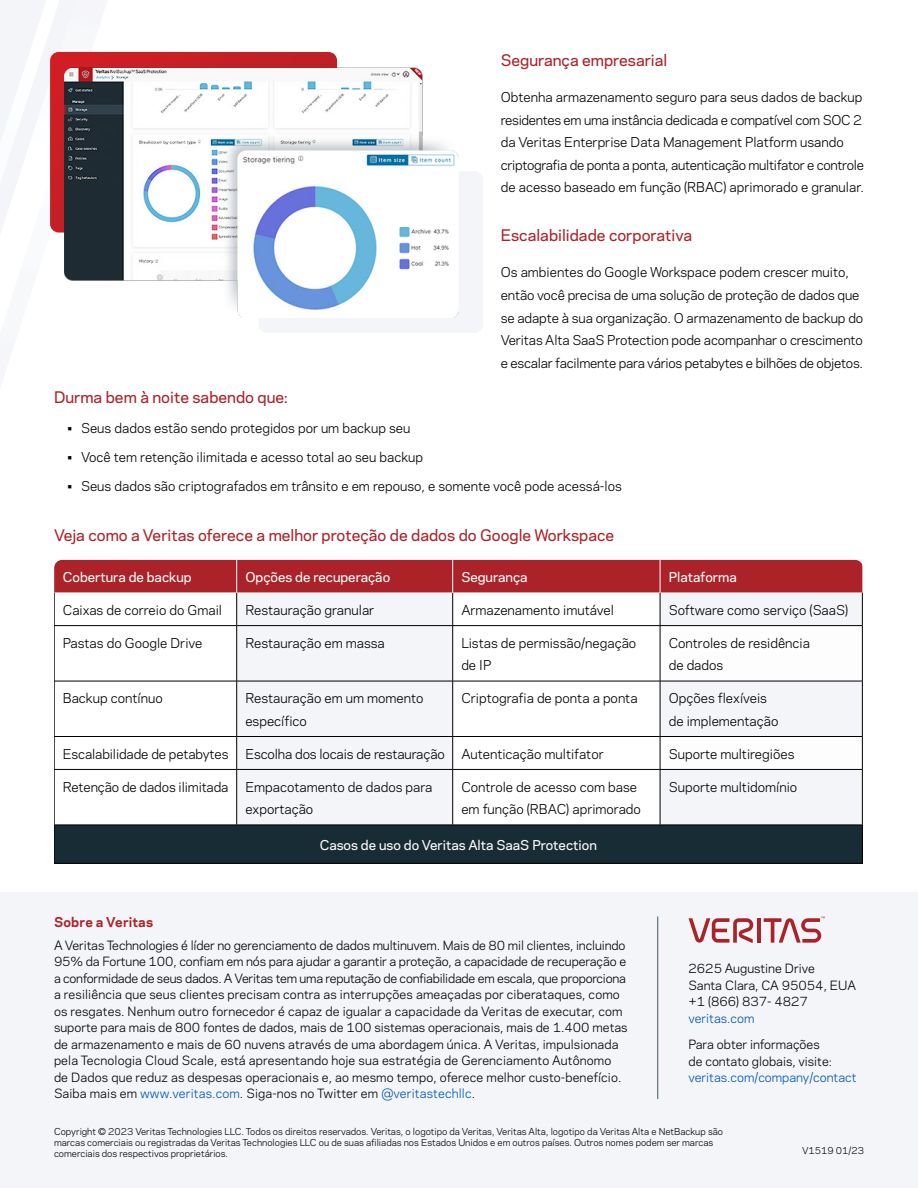
<style>
.page{position:relative;width:918px;height:1188px;background:#fff}
.page>*{position:absolute;margin:0;border:0;box-sizing:border-box;transform-origin:0 0}
.t1{font:500 15px "Polaris";color:#ab2328}
.t2{font:12.75px/22.5px "Polaris";color:#000}
.t3{font:500 12.75px "Polaris";color:#fff}
.t4{font:700 12.75px "Polaris";letter-spacing:.015em;color:#ab2328}
.t5{font:12px/16.5px "Polaris";color:#000}
.t6{font:12px "Polaris";color:#0057b8}
.t7{font:9px/10.8px "Polaris";color:#000}
.s1{color:#0057b8}
</style>
<div class="page">
<svg style="left:0;top:0;width:91px;height:277px"></svg>
<div style="left:259px;top:171px;width:224px;height:162px;background:#f4f5f8;border-radius:9px"></div>
<svg style="left:50px;top:52px;width:287px;height:181px;background:#c42127"></svg>
<img style="left:65px;top:68px;width:394px;height:249px">
<div style="left:54px;top:560px;width:808px;height:33px;background:#ab2328"></div>
<svg style="left:55px;top:593px;width:605px;height:232px"></svg>
<div style="left:237px;top:593px;width:215px;height:232px;background:#f4f5f8"></div>
<div style="left:661px;top:593px;width:201px;height:232px;background:#f4f5f8"></div>
<svg style="left:661px;top:626px;width:201px;height:143px"></svg>
<div style="left:54px;top:825px;width:808px;height:38px;background:#182c35"></div>
<hr style="left:236px;top:593px;width:1px;height:32px;background:#000">
<hr style="left:236px;top:626px;width:1px;height:55px;background:#000">
<hr style="left:236px;top:681px;width:1px;height:55px;background:#000">
<hr style="left:236px;top:737px;width:1px;height:32px;background:#000">
<hr style="left:236px;top:770px;width:1px;height:55px;background:#000">
<hr style="left:862px;top:825px;width:1px;height:38px;background:#000">
<hr style="left:54px;top:593px;width:1px;height:32px;background:#000">
<hr style="left:452px;top:593px;width:1px;height:32px;background:#000">
<hr style="left:660px;top:593px;width:1px;height:32px;background:#000">
<hr style="left:862px;top:593px;width:1px;height:32px;background:#000">
<hr style="left:54px;top:626px;width:1px;height:55px;background:#000">
<hr style="left:452px;top:626px;width:1px;height:55px;background:#000">
<hr style="left:660px;top:626px;width:1px;height:55px;background:#000">
<hr style="left:862px;top:626px;width:1px;height:55px;background:#000">
<hr style="left:54px;top:681px;width:1px;height:55px;background:#000">
<hr style="left:452px;top:681px;width:1px;height:55px;background:#000">
<hr style="left:660px;top:681px;width:1px;height:55px;background:#000">
<hr style="left:862px;top:681px;width:1px;height:55px;background:#000">
<hr style="left:54px;top:737px;width:1px;height:32px;background:#000">
<hr style="left:452px;top:737px;width:1px;height:32px;background:#000">
<hr style="left:660px;top:737px;width:1px;height:32px;background:#000">
<hr style="left:862px;top:737px;width:1px;height:32px;background:#000">
<hr style="left:54px;top:770px;width:1px;height:55px;background:#000">
<hr style="left:452px;top:770px;width:1px;height:55px;background:#000">
<hr style="left:660px;top:770px;width:1px;height:55px;background:#000">
<hr style="left:862px;top:770px;width:1px;height:55px;background:#000">
<hr style="left:54px;top:825px;width:183px;height:1px;background:#000">
<hr style="left:54px;top:825px;width:1px;height:38px;background:#000">
<hr style="left:237px;top:825px;width:216px;height:1px;background:#000">
<hr style="left:453px;top:825px;width:207px;height:1px;background:#000">
<hr style="left:660px;top:825px;width:203px;height:1px;background:#000">
<hr style="left:54px;top:863px;width:183px;height:1px;background:#000">
<hr style="left:237px;top:863px;width:216px;height:1px;background:#000">
<hr style="left:453px;top:863px;width:207px;height:1px;background:#000">
<hr style="left:660px;top:863px;width:203px;height:1px;background:#000">
<hr style="left:54px;top:625px;width:183px;height:1px;background:#000">
<hr style="left:237px;top:625px;width:216px;height:1px;background:#000">
<hr style="left:453px;top:625px;width:207px;height:1px;background:#000">
<hr style="left:660px;top:625px;width:203px;height:1px;background:#000">
<hr style="left:54px;top:681px;width:183px;height:1px;background:#000">
<hr style="left:237px;top:681px;width:216px;height:1px;background:#000">
<hr style="left:453px;top:681px;width:207px;height:1px;background:#000">
<hr style="left:660px;top:681px;width:203px;height:1px;background:#000">
<hr style="left:54px;top:736px;width:183px;height:1px;background:#000">
<hr style="left:237px;top:736px;width:216px;height:1px;background:#000">
<hr style="left:453px;top:736px;width:207px;height:1px;background:#000">
<hr style="left:660px;top:736px;width:203px;height:1px;background:#000">
<hr style="left:54px;top:769px;width:183px;height:1px;background:#000">
<hr style="left:237px;top:769px;width:216px;height:1px;background:#000">
<hr style="left:453px;top:769px;width:207px;height:1px;background:#000">
<hr style="left:660px;top:769px;width:203px;height:1px;background:#000">
<hr style="left:236px;top:560px;width:1px;height:33px;background:#fff">
<hr style="left:452px;top:560px;width:1px;height:33px;background:#fff">
<hr style="left:660px;top:560px;width:1px;height:33px;background:#fff">
<div style="left:0;top:893px;width:918px;height:295px;background:#f4f5f8"></div>
<hr style="left:757px;top:918px;width:4px;height:25px;background:#ab2328">
<svg style="left:689px;top:918px;width:65px;height:25px"></svg>
<svg style="left:764px;top:916px;width:61px;height:27px"></svg>
<hr style="left:657px;top:916px;width:1px;height:183px;background:#425563">
<p class="t1" style="left:501px;top:49px;width:168px">Segurança empresarial</p>
<p class="t2" style="left:501px;top:85px;width:365px">Obtenha armazenamento seguro para seus dados de backup residentes em uma instância dedicada e compatível com SOC 2 da Veritas Enterprise Data Management Platform usando criptografia de ponta a ponta, autenticação multifator e controle de acesso baseado em função (RBAC) aprimorado e granular.</p>
<p class="t1" style="left:501px;top:224px;width:193px">Escalabilidade corporativa</p>
<p class="t2" style="left:501px;top:261px;width:364px">Os ambientes do Google Workspace podem crescer muito, então você precisa de uma solução de proteção de dados que se adapte à sua organização. O armazenamento de backup do Veritas Alta SaaS Protection pode acompanhar o crescimento e escalar facilmente para vários petabytes e bilhões de objetos.</p>
<p class="t1" style="left:54px;top:386px;width:235px">Durma bem à noite sabendo que:</p>
<p class="t2" style="left:68px;top:416px;width:344px">• Seus dados estão sendo protegidos por um backup seu</p>
<p class="t2" style="left:68px;top:445px;width:357px">• Você tem retenção ilimitada e acesso total ao seu backup</p>
<p class="t2" style="left:68px;top:474px;width:556px">• Seus dados são criptografados em trânsito e em repouso, e somente você pode acessá-los</p>
<p class="t1" style="left:54px;top:524px;width:562px">Veja como a Veritas oferece a melhor proteção de dados do Google Workspace</p>
<p class="t3" style="left:63px;top:567px;width:130px">Cobertura de backup</p>
<p class="t3" style="left:245px;top:567px;width:146px">Opções de recuperação</p>
<p class="t3" style="left:461px;top:567px;width:68px">Segurança</p>
<p class="t3" style="left:669px;top:567px;width:70px">Plataforma</p>
<p class="t2" style="left:63px;top:598px;width:161px">Caixas de correio do Gmail</p>
<p class="t2" style="left:245px;top:598px;width:131px">Restauração granular</p>
<p class="t2" style="left:461px;top:598px;width:154px">Armazenamento imutável</p>
<p class="t2" style="left:669px;top:598px;width:181px">Software como serviço (SaaS)</p>
<p class="t2" style="left:63px;top:631px;width:141px">Pastas do Google Drive</p>
<p class="t2" style="left:245px;top:631px;width:141px">Restauração em massa</p>
<p class="t2" style="left:461px;top:631px;width:176px">Listas de permissão/negação de IP</p>
<p class="t2" style="left:669px;top:631px;width:143px">Controles de residência de dados</p>
<p class="t2" style="left:63px;top:686px;width:101px">Backup contínuo</p>
<p class="t2" style="left:245px;top:686px;width:180px">Restauração em um momento específico</p>
<p class="t2" style="left:461px;top:686px;width:178px">Criptografia de ponta a ponta</p>
<p class="t2" style="left:669px;top:686px;width:111px">Opções flexíveis de implementação</p>
<p class="t2" style="left:63px;top:742px;width:167px">Escalabilidade de petabytes</p>
<p class="t2" style="left:245px;top:742px;width:201px">Escolha dos locais de restauração</p>
<p class="t2" style="left:461px;top:742px;width:144px">Autenticação multifator</p>
<p class="t2" style="left:669px;top:742px;width:127px">Suporte multiregiões</p>
<p class="t2" style="left:63px;top:775px;width:167px">Retenção de dados ilimitada</p>
<p class="t2" style="left:245px;top:775px;width:189px">Empacotamento de dados para exportação</p>
<p class="t2" style="left:461px;top:775px;width:181px">Controle de acesso com base em função (RBAC) aprimorado</p>
<p class="t2" style="left:669px;top:775px;width:130px">Suporte multidomínio</p>
<p class="t3" style="left:320px;top:835px;width:279px">Casos de uso do Veritas Alta SaaS Protection</p>
<p class="t4" style="left:54px;top:912px;width:101px">Sobre a Veritas</p>
<p class="t5" style="left:54px;top:936px;width:575px">A Veritas Technologies é líder no gerenciamento de dados multinuvem. Mais de 80 mil clientes, incluindo 95% da Fortune 100, confiam em nós para ajudar a garantir a proteção, a capacidade de recuperação e a conformidade de seus dados. A Veritas tem uma reputação de confiabilidade em escala, que proporciona a resiliência que seus clientes precisam contra as interrupções ameaçadas por ciberataques, como os resgates. Nenhum outro fornecedor é capaz de igualar a capacidade da Veritas de executar, com suporte para mais de 800 fontes de dados, mais de 100 sistemas operacionais, mais de 1.400 metas de armazenamento e mais de 60 nuvens através de uma abordagem única. A Veritas, impulsionada pela Tecnologia Cloud Scale, está apresentando hoje sua estratégia de Gerenciamento Autônomo de Dados que reduz as despesas operacionais e, ao mesmo tempo, oferece melhor custo-benefício.<br>Saiba mais em <span class="s1">www.veritas.com</span>. Siga-nos no Twitter em <span class="s1">@veritastechllc</span>.</p>
<p class="t7" style="left:54px;top:1126px;width:671px">Copyright © 2023 Veritas Technologies LLC. Todos os direitos reservados. Veritas, o logotipo da Veritas, Veritas Alta, logotipo da Veritas Alta e NetBackup são marcas comerciais ou registradas da Veritas Technologies LLC ou de suas afiliadas nos Estados Unidos e em outros países. Outros nomes podem ser marcas comerciais dos respectivos proprietários.</p>
<p class="t5" style="left:688px;top:960px;width:169px">2625 Augustine Drive<br>Santa Clara, CA 95054, EUA +1 (866) 837- 4827</p>
<p class="t6" style="left:688px;top:1009px;width:68px">veritas.com</p>
<p class="t5" style="left:688px;top:1036px;width:145px">Para obter informações de contato globais, visite:</p>
<p class="t6" style="left:688px;top:1068px;width:170px">veritas.com/company/contact</p>
<p class="t7" style="left:802px;top:1145px;width:63px">V1519 01/23</p>
</div>
